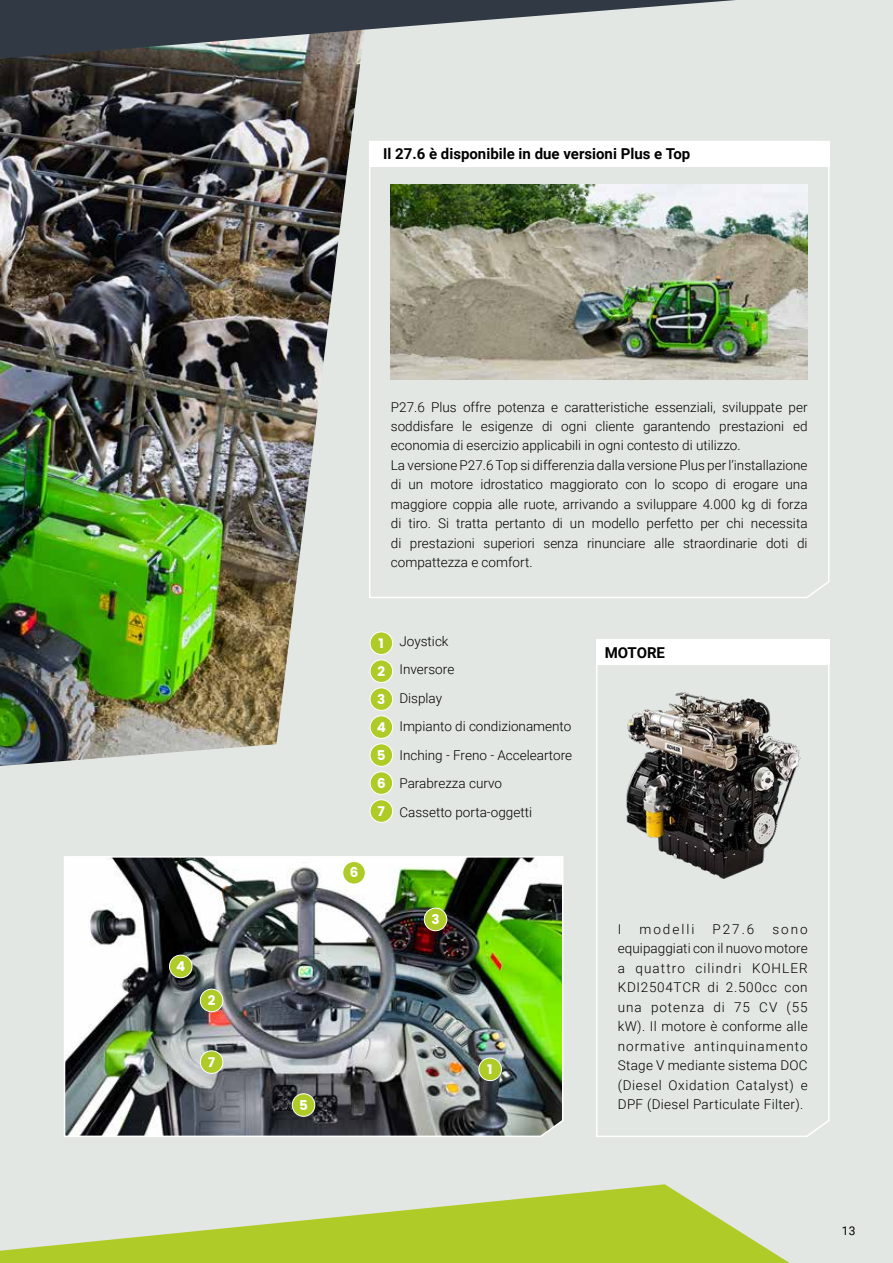
<style>
.page{position:relative;width:893px;height:1263px;background:#e2e7e3}
.page>*{position:absolute;margin:0;border:0;box-sizing:border-box;transform-origin:0 0}
.t1{font:700 15px "Roboto";color:#000}
.t2{font:300 13.5px/19.5px "Roboto";color:#000}
.t3{font:13.5px/27.9px "Poppins";color:#fff}
.t4{font:300 13.5px "Roboto";letter-spacing:.145em;color:#000}
.t5{font:12px "Roboto";color:#000}
</style>
<div class="page">
<svg style="left:0;top:1184px;width:790px;height:79px;fill:#afcb27"></svg>
<div style="left:370px;top:632px;width:23px;height:22px;background:#afcb27;border-radius:50%"></div>
<div style="left:370px;top:631px;width:23px;height:24px;border:1px solid #fff;border-radius:50%"></div>
<div style="left:370px;top:660px;width:23px;height:22px;background:#afcb27;border-radius:50%"></div>
<div style="left:370px;top:659px;width:23px;height:24px;border:1px solid #fff;border-radius:50%"></div>
<div style="left:370px;top:744px;width:23px;height:22px;background:#afcb27;border-radius:50%"></div>
<div style="left:370px;top:743px;width:23px;height:24px;border:1px solid #fff;border-radius:50%"></div>
<div style="left:370px;top:688px;width:23px;height:22px;background:#afcb27;border-radius:50%"></div>
<div style="left:370px;top:687px;width:23px;height:24px;border:1px solid #fff;border-radius:50%"></div>
<div style="left:370px;top:772px;width:23px;height:22px;background:#afcb27;border-radius:50%"></div>
<div style="left:370px;top:771px;width:23px;height:24px;border:1px solid #fff;border-radius:50%"></div>
<div style="left:370px;top:716px;width:23px;height:22px;background:#afcb27;border-radius:50%"></div>
<div style="left:370px;top:715px;width:23px;height:24px;border:1px solid #fff;border-radius:50%"></div>
<div style="left:370px;top:800px;width:23px;height:22px;background:#afcb27;border-radius:50%"></div>
<div style="left:370px;top:799px;width:23px;height:24px;border:1px solid #fff;border-radius:50%"></div>
<img style="left:64px;top:856px;width:500px;height:281px">
<img style="left:0;top:59px;width:361px;height:707px">
<svg style="left:0;top:0;width:736px;height:59px"></svg>
<div style="left:479px;top:1058px;width:22px;height:22px;background:#afcb27;border-radius:50%"></div>
<div style="left:478px;top:1058px;width:24px;height:23px;border:1px solid #fff;border-radius:50%"></div>
<div style="left:200px;top:989px;width:23px;height:23px;background:#afcb27;border-radius:50%"></div>
<div style="left:200px;top:989px;width:23px;height:23px;border:1px solid #fff;border-radius:50%"></div>
<div style="left:424px;top:908px;width:23px;height:23px;background:#afcb27;border-radius:50%"></div>
<div style="left:424px;top:908px;width:23px;height:23px;border:1px solid #fff;border-radius:50%"></div>
<div style="left:169px;top:955px;width:23px;height:23px;background:#afcb27;border-radius:50%"></div>
<div style="left:169px;top:955px;width:23px;height:23px;border:1px solid #fff;border-radius:50%"></div>
<div style="left:292px;top:1094px;width:23px;height:22px;background:#afcb27;border-radius:50%"></div>
<div style="left:292px;top:1093px;width:23px;height:24px;border:1px solid #fff;border-radius:50%"></div>
<div style="left:200px;top:1051px;width:23px;height:22px;background:#afcb27;border-radius:50%"></div>
<div style="left:200px;top:1050px;width:23px;height:24px;border:1px solid #fff;border-radius:50%"></div>
<div style="left:343px;top:861px;width:22px;height:23px;background:#afcb27;border-radius:50%"></div>
<div style="left:342px;top:861px;width:24px;height:23px;border:1px solid #fff;border-radius:50%"></div>
<svg style="left:596px;top:639px;width:234px;height:498px"></svg>
<svg style="left:369px;top:141px;width:461px;height:457px"></svg>
<img style="left:612px;top:688px;width:199px;height:196px">
<img style="left:391px;top:185px;width:417px;height:194px">
<div style="left:597px;top:639px;width:233px;height:26px;background:#fff"></div>
<p class="t1" style="left:383px;top:143px;width:309px">Il 27.6 è disponibile in due versioni Plus e Top</p>
<p class="t3" style="left:176px;top:952px;width:11px">4</p>
<p class="t3" style="left:208px;top:986px;width:9px">2</p>
<p class="t3" style="left:208px;top:1048px;width:9px">7</p>
<p class="t3" style="left:299px;top:1091px;width:10px">5</p>
<p class="t2" style="left:391px;top:396px;width:418px">P27.6 Plus offre potenza e caratteristiche essenziali, sviluppate per soddisfare le esigenze di ogni cliente garantendo prestazioni ed economia di esercizio applicabili in ogni contesto di utilizzo.<br>La versione P27.6 Top si differenzia dalla versione Plus per l’installazione di un motore idrostatico maggiorato con lo scopo di erogare una maggiore coppia alle ruote, arrivando a sviluppare 4.000 kg di forza di tiro. Si tratta pertanto di un modello perfetto per chi necessita di prestazioni superiori senza rinunciare alle straordinarie doti di compattezza e comfort.</p>
<p class="t3" style="left:350px;top:859px;width:10px">6</p>
<p class="t3" style="left:377px;top:629px;width:9px">1<br>2</p>
<p class="t3" style="left:377px;top:685px;width:10px">3</p>
<p class="t3" style="left:377px;top:713px;width:11px">4</p>
<p class="t3" style="left:377px;top:741px;width:10px">5</p>
<p class="t3" style="left:377px;top:769px;width:10px">6</p>
<p class="t3" style="left:378px;top:797px;width:9px">7</p>
<p class="t2" style="left:399px;top:626px;width:174px;line-height:28.5px">Joystick<br>Inversore<br>Display<br>Impianto di condizionamento<br>Inching - Freno - Acceleartore<br>Parabrezza curvo<br>Cassetto porta-oggetti</p>
<p class="t3" style="left:431px;top:905px;width:10px">3</p>
<p class="t3" style="left:487px;top:1055px;width:7px">1</p>
<p class="t1" style="left:605px;top:642px;width:62px">MOTORE</p>
<p class="t2" style="left:618px;top:918px;width:5px">I</p>
<p class="t4" style="left:639px;top:919px;width:56px">modelli</p>
<p class="t2" style="left:712px;top:918px;width:43px">P27.6</p>
<p class="t2" style="left:618px;top:918px;width:191px;text-align:justify;text-indent:155px">sono equipaggiati con il nuovo motore a quattro cilindri KOHLER KDI2504TCR di 2.500cc con una potenza di 75 CV (55 kW). Il motore è conforme alle normative antinquinamento Stage V mediante sistema DOC (Diesel Oxidation Catalyst) e DPF (Diesel Particulate Filter).</p>
<p class="t5" style="left:842px;top:1222px;width:15px">13</p>
</div>
